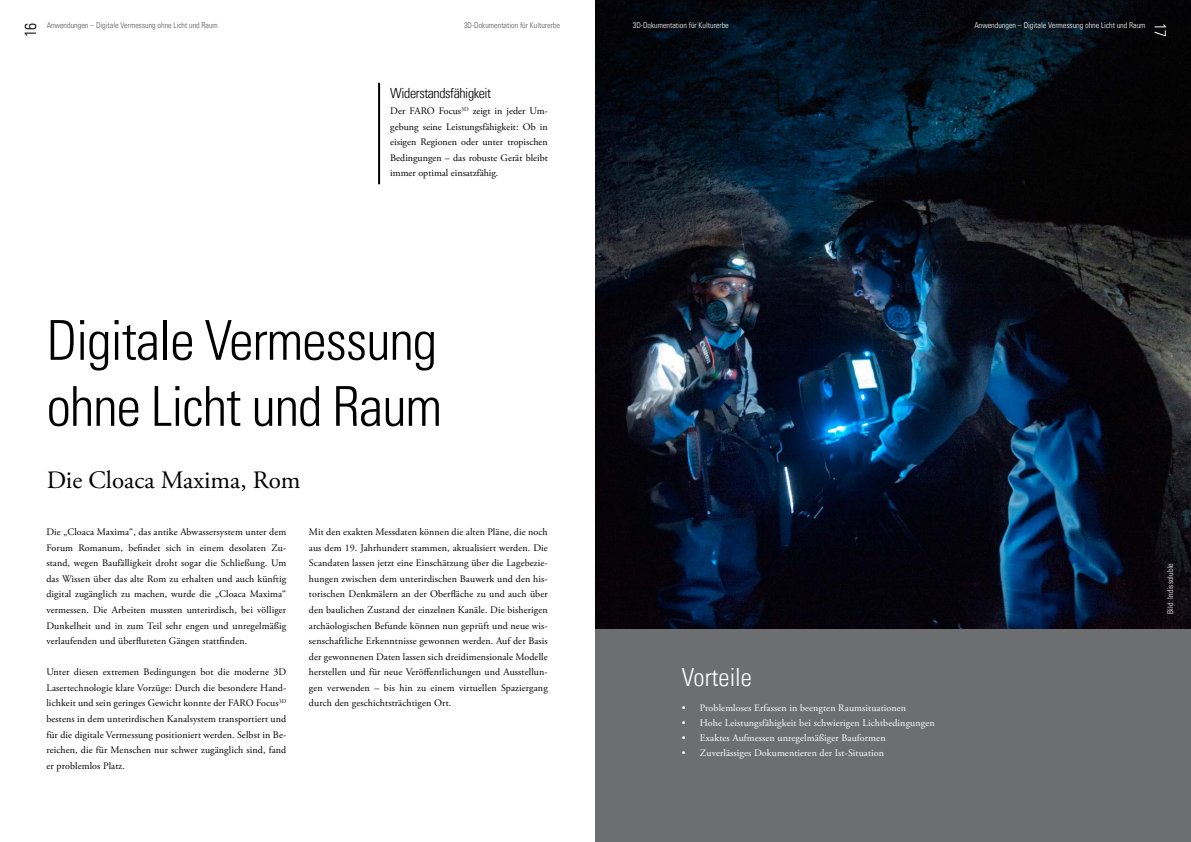
<style>
.page{position:relative;width:1191px;height:842px;background:#fff}
.page>*{position:absolute;margin:0;border:0;box-sizing:border-box;transform-origin:0 0}
.t1{font:300 condensed 55px/66px "Univers LT Std";letter-spacing:-.02em;color:#000}
.t2{font:25px "Adobe Garamond Pro";color:#000}
.t3{font:300 condensed 25px "Univers LT Std";color:#fff}
.t4{font:300 condensed 16px "Univers LT Std";color:#000}
.t5{font:300 condensed 16px "Univers LT Std";color:#fff}
.t6{font:300 condensed 14px "Univers LT Std";letter-spacing:-.03em;color:#000}
.t7{font:10px/15.6px "Adobe Garamond Pro";letter-spacing:.01em;color:#000;text-align:justify}
.t8{font:10px "Adobe Garamond Pro";letter-spacing:.01em;color:#fff}
.t9{font:300 condensed 8px "Univers LT Std";color:#fff}
.t10{font:300 condensed 8px "Univers LT Std";color:#58585a}
</style>
<div class="page">
<img style="left:595px;top:0;width:596px;height:628px">
<hr style="left:378px;top:83px;width:2px;height:101px;background:#000">
<div style="left:595px;top:628px;width:596px;height:214px;background:#6d6e70"></div>
<h3 class="t4" style="left:21px;top:37px;width:16px;rotate:-90deg">16</h3>
<p class="t10" style="left:47px;top:20px;width:173px">Anwendungen – Digitale Vermessung ohne Licht und Raum</p>
<p class="t10" style="left:464px;top:20px;width:97px">3D-Dokumentation für Kulturerbe</p>
<h3 class="t6" style="left:390px;top:85px;width:102px">Widerstandsfähigkeit</h3>
<p class="t7" style="left:390px;top:103px;width:159px">Der FARO Focus<sup>3D</sup> zeigt in jeder Um&shy;gebung seine Leistungsfähigkeit: Ob in eisigen Regionen oder unter tropischen Bedingungen – das robuste Gerät bleibt immer optimal einsatzfähig.</p>
<h1 class="t1" style="left:47px;top:307px;width:397px">Digitale Vermessung ohne Licht und Raum</h1>
<h2 class="t2" style="left:47px;top:465px;width:255px">Die Cloaca Maxima, Rom</h2>
<p class="t7" style="left:46px;top:524px;width:241px">Die „Cloaca Maxima“, das antike Abwassersystem unter dem Forum Romanum, befindet sich in einem desolaten Zu&shy;stand, wegen Baufälligkeit droht sogar die Schließung. Um das Wissen über das alte Rom zu erhalten und auch künftig digital zugänglich zu machen, wurde die „Cloaca Maxima“ vermessen. Die Arbeiten mussten unterirdisch, bei völliger Dunkelheit und in zum Teil sehr engen und unregelmäßig verlaufenden und überfluteten Gängen stattfinden.</p>
<p class="t7" style="left:46px;top:665px;width:241px">Unter diesen extremen Bedingungen bot die moderne 3D Lasertechnologie klare Vorzüge: Durch die besondere Hand&shy;lichkeit und sein geringes Gewicht konnte der FARO Focus<sup>3D </sup>bestens in dem unterirdischen Kanalsystem transportiert und für die digitale Vermessung positioniert werden. Selbst in Be&shy;reichen, die für Menschen nur schwer zugänglich sind, fand er problemlos Platz.</p>
<p class="t7" style="left:309px;top:524px;width:240px">Mit den exakten Messdaten können die alten Pläne, die noch aus dem 19. Jahrhundert stammen, aktualisiert werden. Die Scandaten lassen jetzt eine Einschätzung über die Lagebezie&shy;hungen zwischen dem unterirdischen Bauwerk und den his&shy;torischen Denkmälern an der Oberfläche zu und auch über den baulichen Zustand der einzelnen Kanäle. Die bisherigen archäologischen Befunde können nun geprüft und neue wis&shy;senschaftliche Erkenntnisse gewonnen werden. Auf der Basis der gewonnenen Daten lassen sich dreidimensionale Modelle herstellen und für neue Veröffentlichungen und Ausstellun&shy;gen verwenden – bis hin zu einem virtuellen Spaziergang durch den geschichtsträchtigen Ort.</p>
<p class="t9" style="left:633px;top:21px;width:97px">3D-Dokumentation für Kulturerbe</p>
<p class="t9" style="left:974px;top:21px;width:173px">Anwendungen – Digitale Vermessung ohne Licht und Raum</p>
<h3 class="t5" style="left:1170px;top:23px;width:16px;rotate:90deg">17</h3>
<h2 class="t3" style="left:682px;top:662px;width:71px">Vorteile</h2>
<p class="t8" style="left:682px;top:702px;width:226px">• Problemloses Erfassen in beengten Raumsituationen</p>
<p class="t8" style="left:682px;top:717px;width:254px">• Hohe Leistungsfähigkeit bei schwierigen Lichtbedingungen</p>
<p class="t8" style="left:682px;top:732px;width:205px">• Exaktes Aufmessen unregelmäßiger Bauformen</p>
<p class="t8" style="left:682px;top:747px;width:204px">• Zuverlässiges Dokumentieren der Ist-Situation</p>
<p class="t9" style="left:1165px;top:614px;width:52px;rotate:-90deg">Bild: Indissoluble</p>
</div>
